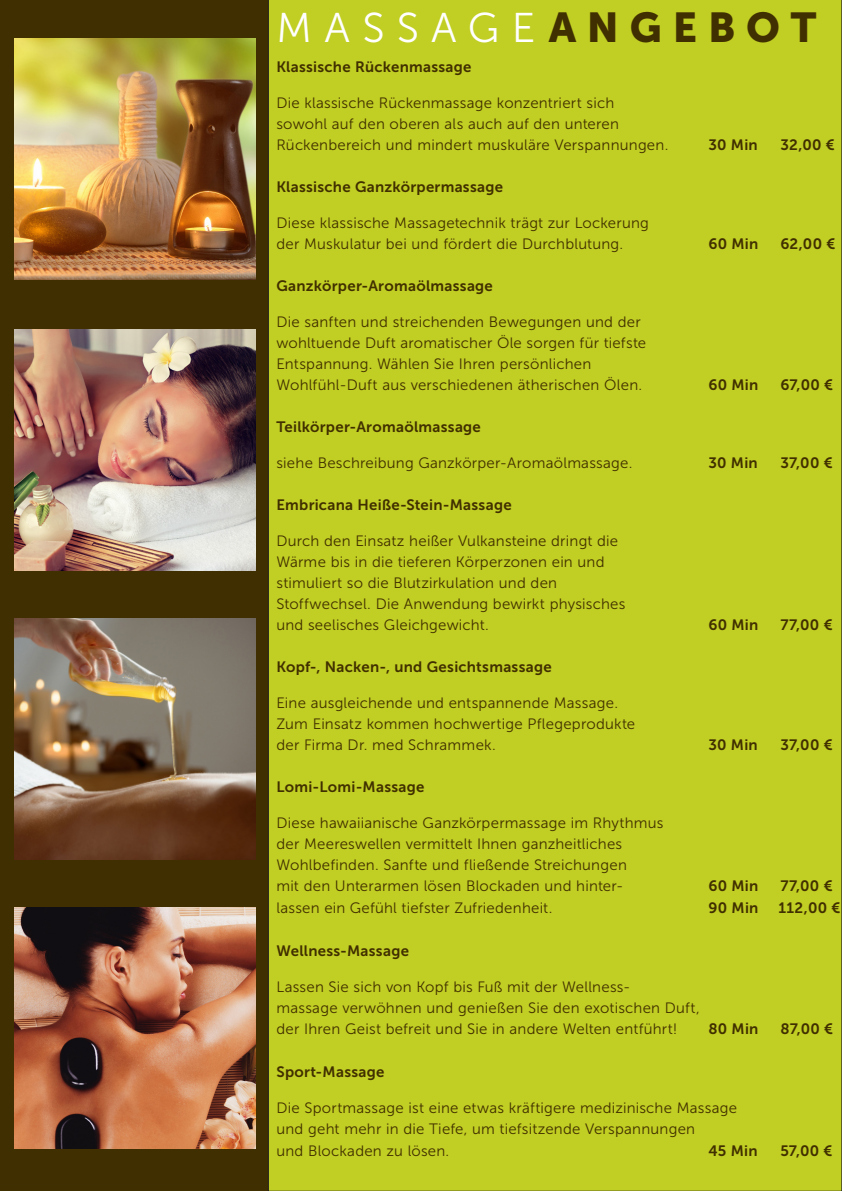
<style>
.page{position:relative;width:842px;height:1191px;background:#fff}
.page>*{position:absolute;margin:0;border:0;box-sizing:border-box;transform-origin:0 0}
.t1{font:41.5px "Museo Sans 300";letter-spacing:.295em;color:#fff}
.t2{font:15px "Museo Sans 300";letter-spacing:.015em;color:#402f00}
.t3{font:15px "Museo Sans 700";letter-spacing:.02em;color:#402f00}
.s1{font-family:"Museo Sans 900";color:#402f00}
</style>
<div class="page">
<div style="left:0;top:0;width:274px;height:1191px;background:#402f00"></div>
<div style="left:268px;top:0;width:574px;height:1191px;background:#c1ce23"></div>
<img style="left:15px;top:39px;width:240px;height:241px">
<img style="left:15px;top:329px;width:240px;height:241px">
<img style="left:15px;top:618px;width:240px;height:241px">
<img style="left:15px;top:907px;width:240px;height:241px">
<p class="t1" style="left:276px;top:5px;width:541px">MASSAGE<span class="s1">ANGEBOT</span></p>
<p class="t3" style="left:276px;top:58px;width:197px">Klassische Rückenmassage</p>
<p class="t2" style="left:276px;top:95px;width:339px">Die klassische Rückenmassage konzentriert sich</p>
<p class="t2" style="left:276px;top:116px;width:344px">sowohl auf den oberen als auch auf den unteren</p>
<p class="t2" style="left:276px;top:137px;width:393px">Rückenbereich und mindert muskuläre Verspannungen.</p>
<p class="t3" style="left:708px;top:136px;width:51px">30 Min</p>
<p class="t3" style="left:780px;top:136px;width:56px">32,00 €</p>
<p class="t3" style="left:276px;top:178px;width:228px">Klassische Ganzkörpermassage</p>
<p class="t2" style="left:276px;top:215px;width:374px">Diese klassische Massagetechnik trägt zur Lockerung</p>
<p class="t2" style="left:276px;top:236px;width:348px">der Muskulatur bei und fördert die Durchblutung.</p>
<p class="t3" style="left:708px;top:235px;width:51px">60 Min</p>
<p class="t3" style="left:780px;top:235px;width:56px">62,00 €</p>
<p class="t3" style="left:276px;top:277px;width:218px">Ganzkörper-Aromaölmassage</p>
<p class="t2" style="left:276px;top:314px;width:366px">Die sanften und streichenden Bewegungen und der</p>
<p class="t2" style="left:276px;top:335px;width:371px">wohltuende Duft aromatischer Öle sorgen für tiefste</p>
<p class="t2" style="left:276px;top:356px;width:316px">Entspannung. Wählen Sie Ihren persönlichen</p>
<p class="t2" style="left:276px;top:377px;width:367px">Wohlfühl-Duft aus verschiedenen ätherischen Ölen.</p>
<p class="t3" style="left:708px;top:376px;width:51px">60 Min</p>
<p class="t3" style="left:780px;top:376px;width:54px">67,00 €</p>
<p class="t3" style="left:276px;top:418px;width:206px">Teilkörper-Aromaölmassage</p>
<p class="t2" style="left:276px;top:455px;width:358px">siehe Beschreibung Ganzkörper-Aromaölmassage.</p>
<p class="t3" style="left:708px;top:454px;width:51px">30 Min</p>
<p class="t3" style="left:780px;top:454px;width:54px">37,00 €</p>
<p class="t3" style="left:276px;top:496px;width:237px">Embricana Heiße-Stein-Massage</p>
<p class="t2" style="left:276px;top:533px;width:343px">Durch den Einsatz heißer Vulkansteine dringt die</p>
<p class="t2" style="left:276px;top:554px;width:330px">Wärme bis in die tieferen Körperzonen ein und</p>
<p class="t2" style="left:276px;top:575px;width:282px">stimuliert so die Blutzirkulation und den</p>
<p class="t2" style="left:276px;top:596px;width:350px">Stoffwechsel. Die Anwendung bewirkt physisches</p>
<p class="t2" style="left:276px;top:617px;width:214px">und seelisches Gleichgewicht.</p>
<p class="t3" style="left:708px;top:616px;width:51px">60 Min</p>
<p class="t3" style="left:780px;top:616px;width:54px">77,00 €</p>
<p class="t3" style="left:276px;top:658px;width:277px">Kopf-, Nacken-, und Gesichtsmassage</p>
<p class="t2" style="left:276px;top:695px;width:343px">Eine ausgleichende und entspannende Massage.</p>
<p class="t2" style="left:276px;top:716px;width:360px">Zum Einsatz kommen hochwertige Pflegeprodukte</p>
<p class="t2" style="left:276px;top:737px;width:221px">der Firma Dr. med Schrammek.</p>
<p class="t3" style="left:708px;top:736px;width:51px">30 Min</p>
<p class="t3" style="left:780px;top:736px;width:54px">37,00 €</p>
<p class="t3" style="left:276px;top:778px;width:150px">Lomi-Lomi-Massage</p>
<p class="t2" style="left:276px;top:815px;width:389px">Diese hawaiianische Ganzkörpermassage im Rhythmus</p>
<p class="t2" style="left:276px;top:836px;width:347px">der Meereswellen vermittelt Ihnen ganzheitliches</p>
<p class="t2" style="left:276px;top:857px;width:352px">Wohlbefinden. Sanfte und fließende Streichungen</p>
<p class="t2" style="left:276px;top:878px;width:349px">mit den Unterarmen lösen Blockaden und hinter-</p>
<p class="t3" style="left:708px;top:877px;width:51px">60 Min</p>
<p class="t3" style="left:780px;top:877px;width:54px">77,00 €</p>
<p class="t2" style="left:276px;top:900px;width:277px">lassen ein Gefühl tiefster Zufriedenheit.</p>
<p class="t3" style="left:708px;top:899px;width:51px">90 Min</p>
<p class="t3" style="left:779px;top:899px;width:63px">112,00 €</p>
<p class="t3" style="left:276px;top:942px;width:134px">Wellness-Massage</p>
<p class="t2" style="left:276px;top:979px;width:356px">Lassen Sie sich von Kopf bis Fuß mit der Wellness-</p>
<p class="t2" style="left:276px;top:1000px;width:425px">massage verwöhnen und genießen Sie den exotischen Duft,</p>
<p class="t2" style="left:276px;top:1021px;width:402px">der Ihren Geist befreit und Sie in andere Welten entführt!</p>
<p class="t3" style="left:708px;top:1020px;width:52px">80 Min</p>
<p class="t3" style="left:780px;top:1020px;width:54px">87,00 €</p>
<p class="t3" style="left:276px;top:1063px;width:110px">Sport-Massage</p>
<p class="t2" style="left:276px;top:1100px;width:462px">Die Sportmassage ist eine etwas kräftigere medizinische Massage</p>
<p class="t2" style="left:276px;top:1121px;width:420px">und geht mehr in die Tiefe, um tiefsitzende Verspannungen</p>
<p class="t2" style="left:276px;top:1143px;width:174px">und Blockaden zu lösen.</p>
<p class="t3" style="left:708px;top:1142px;width:51px">45 Min</p>
<p class="t3" style="left:780px;top:1142px;width:53px">57,00 €</p>
</div>
